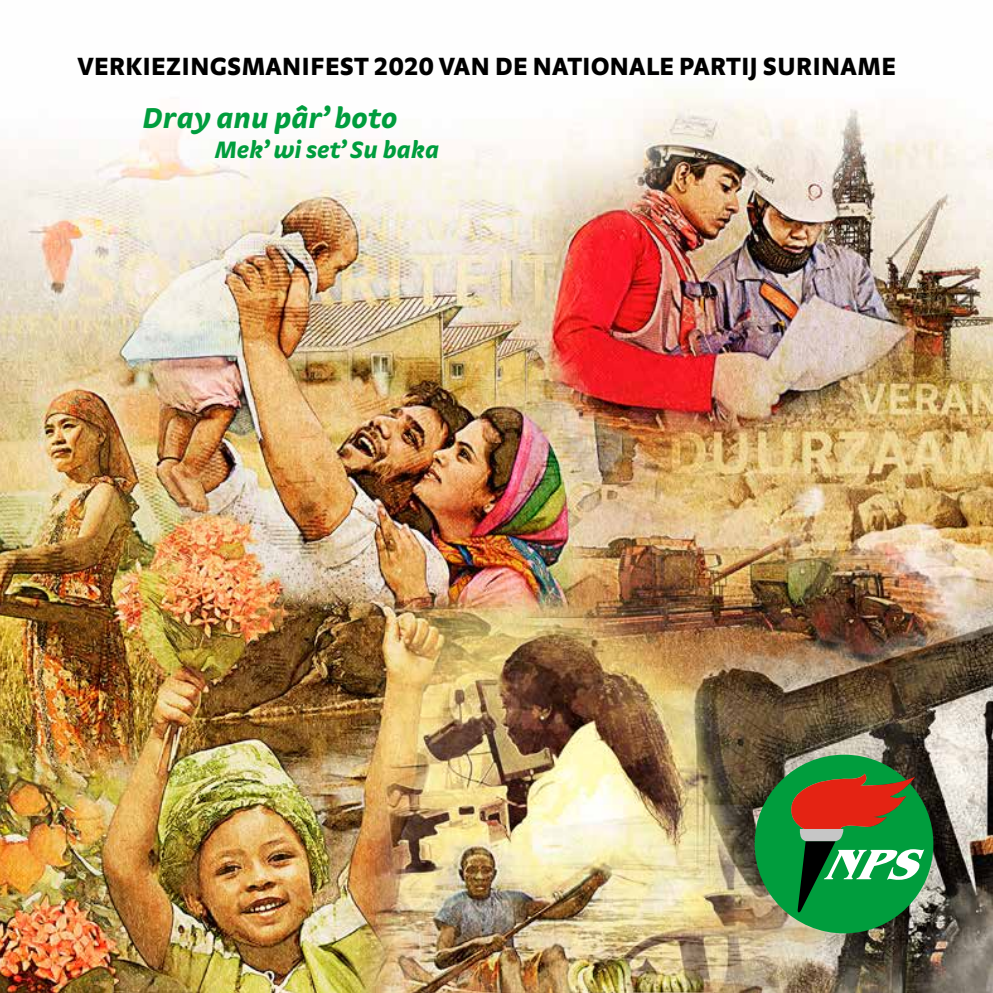
<style>
.page{position:relative;width:993px;height:993px;background:#fff}
.page>*{position:absolute;margin:0;border:0;box-sizing:border-box;transform-origin:0 0}
.t1{font:italic 900 30.28px "Strada TF";color:#009d3d}
.t2{font:900 26.25px "Strada TF";color:#000}
.t3{font:italic 900 25.03px "Strada TF";color:#009d3d}
</style>
<div class="page">
<img style="left:0;top:91px;width:992px;height:901px">
<svg style="left:754px;top:754px;width:179px;height:179px;background:#467e44"></svg>
<p class="t2" style="left:77px;top:50px;width:820px">VERKIEZINGSMANIFEST 2020 VAN DE NATIONALE PARTIJ SURINAME</p>
<p class="t1" style="left:142px;top:99px;width:256px">Dray anu pâr’ boto</p>
<p class="t3" style="left:215px;top:134px;width:226px">Mek’ wi set’ Su baka</p>
</div>
